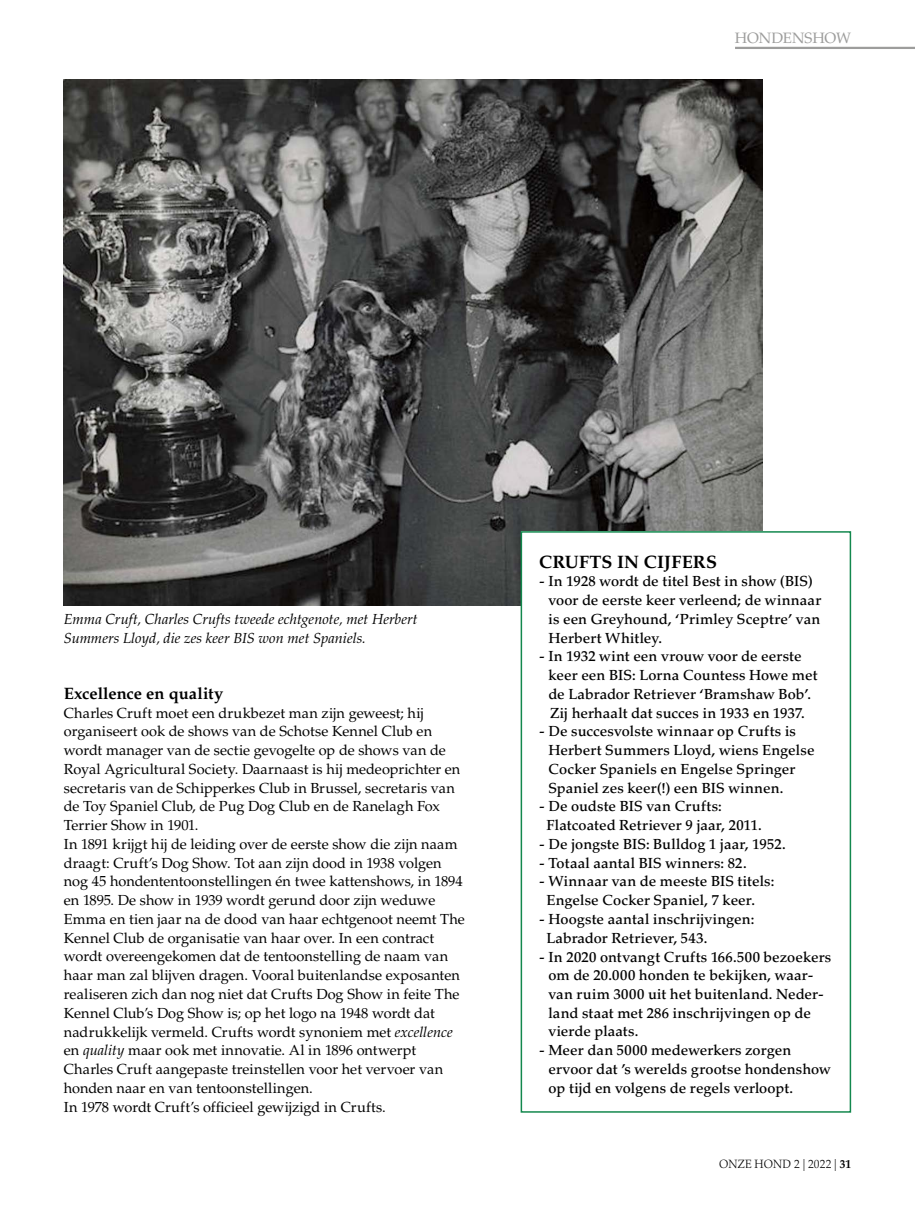
<style>
.page{position:relative;width:915px;height:1212px;background:#fff}
.page>*{position:absolute;margin:0;border:0;box-sizing:border-box;transform-origin:0 0}
.t1{font:700 18px "Palatino LT Std";letter-spacing:.01em;color:#000}
.t2{font:700 16.5px "Palatino LT Std";color:#000}
.t3{font:15px "Palatino LT Std";letter-spacing:-.01em;color:#9d9d9c}
.t4{font:14.55px/18.8px "Palatino LT Std";color:#000}
.t5{font:500 14.55px/18.8px "Palatino LT Std";letter-spacing:.005em;color:#000}
.t6{font:italic 14.55px/18.8px "Palatino LT Std";color:#000}
.t7{font:300 12px "Palatino LT Std";letter-spacing:.015em;color:#000;scale:.95 1}
.s1{font-style:italic}
.s2{font-weight:700}
</style>
<div class="page">
<img style="left:64px;top:79px;width:698px;height:526px">
<div style="left:521px;top:532px;width:329px;height:580px;background:#fff"></div>
<div style="left:520px;top:531px;width:330px;height:582px;border:2px solid #13884e"></div>
<hr style="left:734px;top:47px;width:180px;height:2px;background:#9d9d9c">
<p class="t3" style="left:734px;top:29px;width:118px">HONDENSHOW</p>
<p class="t6" style="left:64px;top:610px;width:355px">Emma Cruft, Charles Crufts tweede echtgenote, met Herbert<br>Summers Lloyd, die zes keer BIS won met Spaniels.</p>
<p class="t2" style="left:64px;top:684px;width:161px">Excellence en quality</p>
<p class="t4" style="left:64px;top:703px;width:402px">Charles Cruft moet een drukbezet man zijn geweest; hij organiseert ook de shows van de Schotse Kennel Club en wordt manager van de sectie gevogelte op de shows van de Royal Agricultural Society. Daarnaast is hij medeoprichter en secretaris van de Schipperkes Club in Brussel, secretaris van de Toy Spaniel Club, de Pug Dog Club en de Ranelagh Fox Terrier Show in 1901.<br>In 1891 krijgt hij de leiding over de eerste show die zijn naam draagt: Cruft’s Dog Show. Tot aan zijn dood in 1938 volgen nog 45 hondententoonstellingen én twee kattenshows, in 1894 en 1895. De show in 1939 wordt gerund door zijn weduwe Emma en tien jaar na de dood van haar echtgenoot neemt The Kennel Club de organisatie van haar over. In een contract wordt overeengekomen dat de tentoonstelling de naam van haar man zal blijven dragen. Vooral buitenlandse exposanten realiseren zich dan nog niet dat Crufts Dog Show in feite The Kennel Club’s Dog Show is; op het logo na 1948 wordt dat nadrukkelijk vermeld. Crufts wordt synoniem met <span class="s1">excellence </span>en <span class="s1">quality</span> maar ook met innovatie. Al in 1896 ontwerpt Charles Cruft aangepaste treinstellen voor het vervoer van honden naar en van tentoonstellingen.<br>In 1978 wordt Cruft’s officieel gewijzigd in Crufts.</p>
<p class="t1" style="left:539px;top:551px;width:179px">CRUFTS IN CIJFERS</p>
<p class="t5" style="left:548px;top:572px;width:274px;text-indent:-9px">- In 1928 wordt de titel Best in show (BIS) voor de eerste keer verleend; de winnaar is een Greyhound, ‘Primley Sceptre’ van Herbert Whitley.</p>
<p class="t5" style="left:548px;top:647px;width:270px;text-indent:-9px">- In 1932 wint een vrouw voor de eerste keer een BIS: Lorna Countess Howe met de Labrador Retriever ‘Bramshaw Bob’.<br>Zij herhaalt dat succes in 1933 en 1937.</p>
<p class="t5" style="left:548px;top:722px;width:267px;text-indent:-9px">- De succesvolste winnaar op Crufts is Herbert Summers Lloyd, wiens Engelse Cocker Spaniels en Engelse Springer Spaniel zes keer(!) een BIS winnen.</p>
<p class="t5" style="left:546px;top:797px;width:217px;text-indent:-7px">- De oudste BIS van Crufts:<br>Flatcoated Retriever 9 jaar, 2011.</p>
<p class="t5" style="left:539px;top:835px;width:248px">- De jongste BIS: Bulldog 1 jaar, 1952.</p>
<p class="t5" style="left:539px;top:854px;width:209px">- Totaal aantal BIS winners: 82.</p>
<p class="t5" style="left:546px;top:872px;width:229px;text-indent:-7px">- Winnaar van de meeste BIS titels:<br>Engelse Cocker Spaniel, 7 keer.</p>
<p class="t5" style="left:546px;top:910px;width:209px;text-indent:-7px">- Hoogste aantal inschrijvingen:<br>Labrador Retriever, 543.</p>
<p class="t5" style="left:548px;top:947px;width:284px;text-indent:-9px">- In 2020 ontvangt Crufts 166.500 bezoekers om de 20.000 honden te bekijken, waar&shy;van ruim 3000 uit het buitenland. Neder&shy;land staat met 286 inschrijvingen op de vierde plaats.</p>
<p class="t5" style="left:548px;top:1041px;width:284px;text-indent:-9px">- Meer dan 5000 medewerkers zorgen ervoor dat ’s werelds grootse hondenshow op tijd en volgens de regels verloopt.</p>
<p class="t7" style="left:718px;top:1157px;width:140px">ONZE HOND 2 | 2022 | <span class="s2">31</span></p>
</div>
